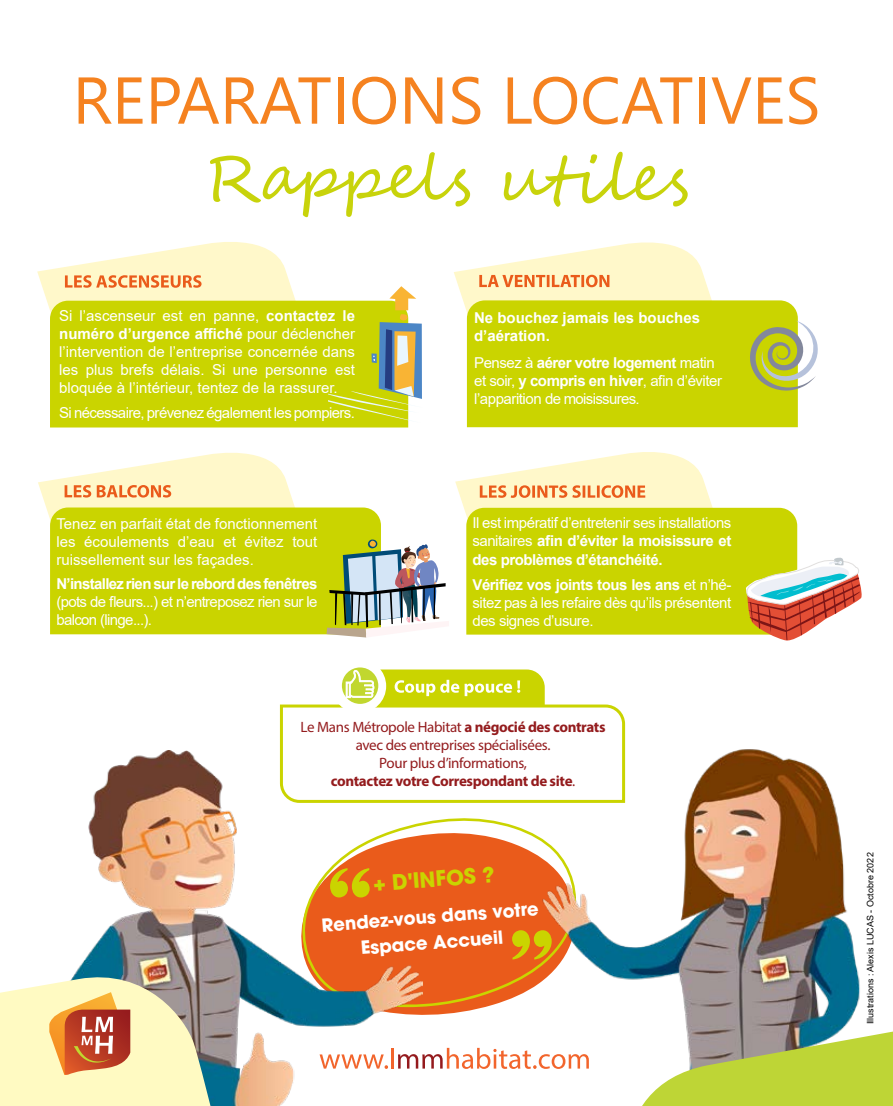
<style>
.page{position:relative;width:893px;height:1106px;background:#fff}
.page>*{position:absolute;margin:0;border:0;box-sizing:border-box;transform-origin:0 0}
.t1{font:66px "Leelawadee";color:#f58220}
.t2{font:64.5px "Segoe Script";color:#c8d30b}
.t3{font:700 21px "ITC Avant Garde Pro";color:#cad400}
.t4{font:700 18px/25.3px "ITC Avant Garde Pro";color:#fff;text-align:center}
.t5{font:15px/18px "Arial";letter-spacing:-.03em;color:#fff;text-align:justify}
.t6{font:15px/18px "Myriad Pro";letter-spacing:-.02em;color:#941c1e;text-align:center}
.t7{font:700 15px "Arial";letter-spacing:-.045em;color:#fff}
.t8{font:700 15px/18px "Arial";color:#fff}
.t9{font:9px "Arial";color:#000}
.s1{font-weight:700}
</style>
<div class="page">
<svg style="left:422px;top:818px;width:97px;height:190px;background:#eb6e2f"></svg>
<svg style="left:512px;top:930px;width:7px;height:29px"></svg>
<img style="left:79px;top:750px;width:343px;height:356px">
<img style="left:519px;top:749px;width:341px;height:320px">
<svg style="left:0;top:967px;width:253px;height:139px;background:#d3c5a3"></svg>
<svg style="left:596px;top:1005px;width:297px;height:101px"></svg>
<svg style="left:37px;top:242px;width:283px;height:68px;fill:#fff8ca"></svg>
<div style="left:50px;top:301px;width:358px;height:126px;background:#cad400"></div>
<svg style="left:65px;top:275px;width:137px;height:13px;background:#f5ae78"></svg>
<svg style="left:328px;top:286px;width:94px;height:137px;background:#c4cb50"></svg>
<svg style="left:454px;top:242px;width:258px;height:144px;fill:#fff8ca"></svg>
<div style="left:467px;top:300px;width:331px;height:127px;background:#cad400"></div>
<svg style="left:479px;top:275px;width:130px;height:12px;background:#f4ac75"></svg>
<svg style="left:749px;top:320px;width:69px;height:71px"></svg>
<svg style="left:38px;top:453px;width:257px;height:66px;fill:#fff8ca"></svg>
<div style="left:50px;top:507px;width:331px;height:127px;background:#cad400"></div>
<svg style="left:65px;top:485px;width:106px;height:12px"></svg>
<svg style="left:455px;top:452px;width:283px;height:62px;fill:#fff8ca"></svg>
<div style="left:466px;top:508px;width:331px;height:126px;background:#cad400"></div>
<svg style="left:480px;top:485px;width:165px;height:13px;background:#f5b17b"></svg>
<svg style="left:326px;top:538px;width:123px;height:99px"></svg>
<svg style="left:744px;top:557px;width:118px;height:84px"></svg>
<svg style="left:320px;top:1054px;width:68px;height:14px"></svg>
<hr style="left:391px;top:1047px;width:3px;height:21px;background:#f2652c">
<svg style="left:398px;top:1047px;width:191px;height:21px"></svg>
<svg style="left:342px;top:667px;width:36px;height:37px"></svg>
<svg style="left:278px;top:669px;width:349px;height:135px"></svg>
<h1 class="t1" style="left:73px;top:62px;width:749px">REPARATIONS LOCATIVES</h1>
<h2 class="t2" style="left:204px;top:126px;width:487px">Rappels utiles</h2>
<p class="t5" style="left:59px;top:306px;width:297px">Si l’ascenseur est en panne, <span class="s1">contactez le numéro d’urgence affiché</span> pour déclencher l’intervention de l’entreprise concernée dans les plus brefs délais. Si une personne est bloquée à l’intérieur, tentez de la rassurer.</p>
<p class="t5" style="left:59px;top:403px;width:297px">Si nécessaire, prévenez également les pompiers.</p>
<p class="t5" style="left:56px;top:514px;width:263px">Tenez en parfait état de fonctionnement les écoulements d’eau et évitez tout ruissellement sur les façades.</p>
<p class="t7" style="left:56px;top:572px;width:263px">N’installez rien sur le rebord des fenêtres</p>
<p class="t5" style="left:56px;top:592px;width:263px">(pots de fleurs...) et n’entreposez rien sur le balcon (linge...).</p>
<p class="t8" style="left:474px;top:309px;width:227px">Ne bouchez jamais les bouches d’aération.</p>
<p class="t5" style="left:474px;top:354px;width:249px;text-align:left">Pensez à <span class="s1">aérer votre logement</span> matin et soir, <span class="s1">y compris en hiver</span>, afin d’éviter l’apparition de moisissures.</p>
<p class="t5" style="left:472px;top:514px;width:260px">Il est impératif d’entretenir ses installations sanitaires <span class="s1">afin d’éviter la moisissure et des problèmes d’étanchéité.</span></p>
<p class="t5" style="left:472px;top:575px;width:260px"><span class="s1">Vérifiez vos joints tous les ans</span> et n’hé&shy;sitez pas à les refaire dès qu’ils présentent des signes d’usure.</p>
<p class="t6" style="left:301px;top:718px;width:307px">Le Mans Métropole Habitat <span class="s1">a négocié des contrats </span>avec des entreprises spécialisées.<br>Pour plus d’informations,<br><span class="s1">contactez votre Correspondant de site</span>.</p>
<h3 class="t3" style="left:372px;top:869px;width:123px;rotate:-4deg">+ D'INFOS ?</h3>
<p class="t4" style="left:321px;top:911px;width:219px;rotate:-4deg">Rendez-vous dans votre<br>Espace Accueil</p>
<p class="t9" style="left:864px;top:1024px;width:173px;rotate:-90deg">Illustrations : Alexis LUCAS - Octobre 2022</p>
</div>
